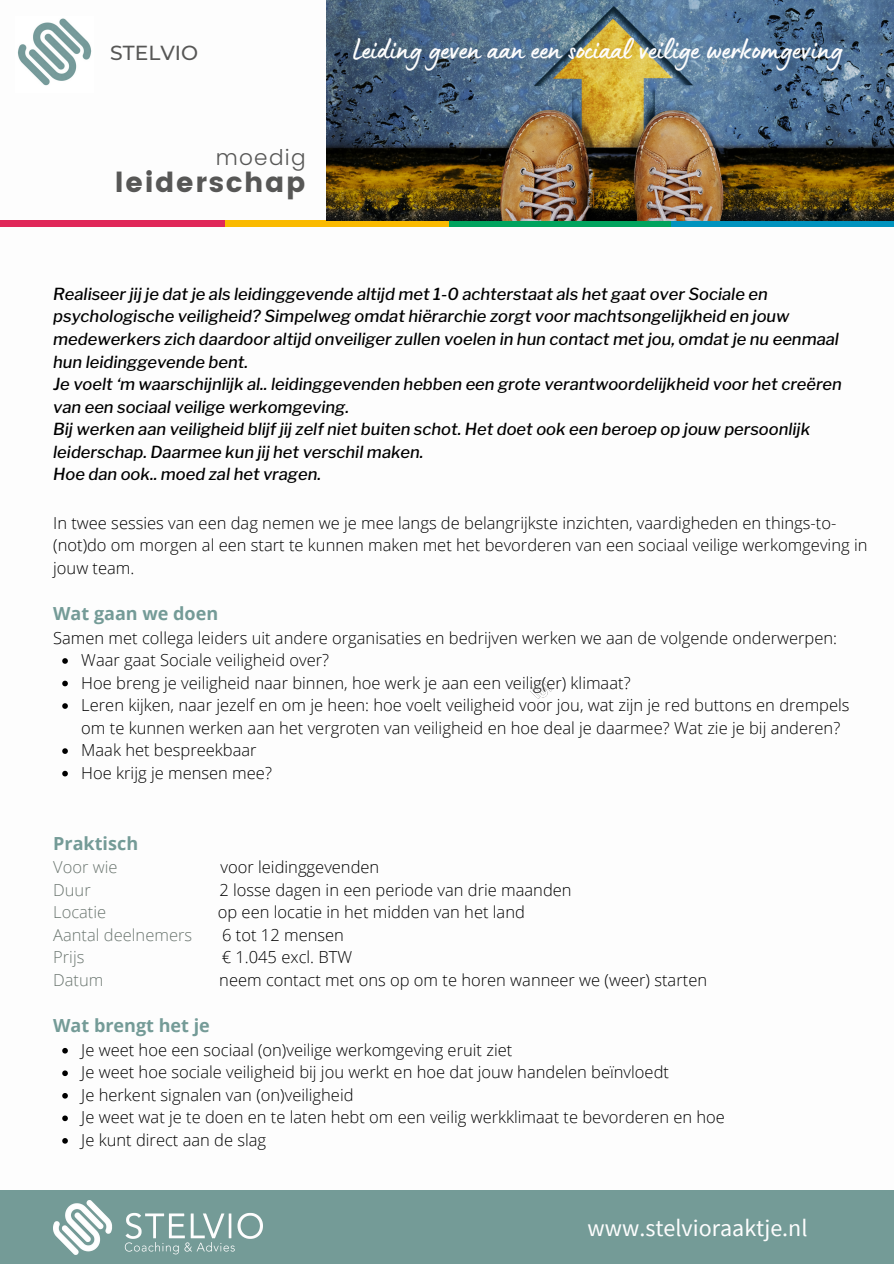
<style>
.page{position:relative;width:894px;height:1264px;background:#fff}
.page>*{position:absolute;margin:0;border:0;box-sizing:border-box;transform-origin:0 0}
.t1{font:31.35px "Lumios Marker";color:#fdfdfd}
.t2{font:27.6px "Poppins";letter-spacing:.06em;color:#575756}
.t3{font:24px "Source Sans Pro";color:#fdfdfd}
.t4{font:300 21.6px "Poppins";letter-spacing:.06em;color:#575756}
.t5{font:500 20.25px "Montserrat";color:#575756}
.t6{font:700 18px "Open Sans";color:#749b97}
.t7{font:300 16.5px/22.5px "Open Sans";color:#000}
.t8{font:italic 500 16.5px/22.5px "Libre Franklin";color:#000}
.t9{font:300 16.5px "Open Sans";color:#6b7670}
</style>
<div class="page">
<div style="left:670px;top:220px;width:223px;height:7px;background:#0093be"></div>
<div style="left:446px;top:220px;width:224px;height:7px;background:#00a35e"></div>
<div style="left:224px;top:220px;width:224px;height:7px;background:#faba00"></div>
<div style="left:0;top:220px;width:224px;height:7px;background:#e02859"></div>
<img style="left:530px;top:680px;width:21px;height:19px">
<img style="left:17px;top:18px;width:75px;height:68px">
<svg style="left:62px;top:658px;width:6px;height:5px"></svg>
<svg style="left:62px;top:680px;width:6px;height:6px"></svg>
<svg style="left:62px;top:703px;width:6px;height:6px"></svg>
<svg style="left:62px;top:748px;width:6px;height:6px"></svg>
<svg style="left:62px;top:770px;width:6px;height:6px"></svg>
<svg style="left:62px;top:1047px;width:6px;height:6px"></svg>
<svg style="left:62px;top:1070px;width:6px;height:6px"></svg>
<svg style="left:62px;top:1093px;width:6px;height:5px"></svg>
<svg style="left:62px;top:1115px;width:6px;height:6px"></svg>
<svg style="left:62px;top:1138px;width:6px;height:5px"></svg>
<div style="left:0;top:1189px;width:893px;height:74px;background:#749b97"></div>
<img style="left:53px;top:1200px;width:210px;height:54px">
<img style="left:326px;top:0;width:567px;height:220px">
<p class="t5" style="left:110px;top:40px;width:89px">STELVIO</p>
<p class="t4" style="left:216px;top:142px;width:92px">moedig</p>
<p class="t2" style="left:115px;top:166px;width:192px">leiderschap</p>
<p class="t1" style="left:352px;top:39px;width:491px">Leiding geven aan een sociaal veilige werkomgeving</p>
<p class="t8" style="left:53px;top:283px;width:787px">Realiseer jij je dat je als leidinggevende altijd met 1-0 achterstaat als het gaat over Sociale en psychologische veiligheid? Simpelweg omdat hiërarchie zorgt voor machtsongelijkheid en jouw medewerkers zich daardoor altijd onveiliger zullen voelen in hun contact met jou, omdat je nu eenmaal hun leidinggevende bent.</p>
<p class="t8" style="left:53px;top:373px;width:790px">Je voelt ‘m waarschijnlijk al.. leidinggevenden hebben een grote verantwoordelijkheid voor het creëren van een sociaal veilige werkomgeving.</p>
<p class="t8" style="left:53px;top:418px;width:758px">Bij werken aan veiligheid blijf jij zelf niet buiten schot. Het doet ook een beroep op jouw persoonlijk leiderschap. Daarmee kun jij het verschil maken.</p>
<p class="t8" style="left:53px;top:463px;width:269px">Hoe dan ook.. moed zal het vragen.</p>
<p class="t7" style="left:53px;top:511px;width:815px">In twee sessies van een dag nemen we je mee langs de belangrijkste inzichten, vaardigheden en things-to-(not)do om morgen al een start te kunnen maken met het bevorderen van een sociaal veilige werkomgeving in jouw team.</p>
<p class="t6" style="left:53px;top:600px;width:166px">Wat gaan we doen</p>
<p class="t7" style="left:53px;top:626px;width:785px">Samen met collega leiders uit andere organisaties en bedrijven werken we aan de volgende onderwerpen:</p>
<p class="t7" style="left:81px;top:648px;width:249px">Waar gaat Sociale veiligheid over?</p>
<p class="t7" style="left:81px;top:671px;width:550px">Hoe breng je veiligheid naar binnen, hoe werk je aan een veilig(er) klimaat?</p>
<p class="t7" style="left:81px;top:693px;width:769px">Leren kijken, naar jezelf en om je heen: hoe voelt veiligheid voor jou, wat zijn je red buttons en drempels om te kunnen werken aan het vergroten van veiligheid en hoe deal je daarmee? Wat zie je bij anderen?</p>
<p class="t7" style="left:81px;top:738px;width:177px">Maak het bespreekbaar</p>
<p class="t7" style="left:81px;top:761px;width:192px">Hoe krijg je mensen mee?</p>
<p class="t6" style="left:53px;top:830px;width:86px">Praktisch</p>
<p class="t9" style="left:53px;top:855px;width:66px">Voor wie</p>
<p class="t7" style="left:220px;top:855px;width:160px">voor leidinggevenden</p>
<p class="t9" style="left:53px;top:878px;width:39px">Duur</p>
<p class="t7" style="left:219px;top:878px;width:353px">2 losse dagen in een periode van drie maanden</p>
<p class="t9" style="left:53px;top:900px;width:55px">Locatie</p>
<p class="t7" style="left:218px;top:900px;width:308px">op een locatie in het midden van het land</p>
<p class="t9" style="left:53px;top:923px;width:140px">Aantal deelnemers</p>
<p class="t7" style="left:222px;top:923px;width:123px">6 tot 12 mensen</p>
<p class="t9" style="left:53px;top:945px;width:33px">Prijs</p>
<p class="t7" style="left:222px;top:945px;width:132px">€ 1.045 excl. BTW</p>
<p class="t9" style="left:53px;top:968px;width:52px">Datum</p>
<p class="t7" style="left:219px;top:968px;width:489px">neem contact met ons op om te horen wanneer we (weer) starten</p>
<p class="t6" style="left:53px;top:1012px;width:158px">Wat brengt het je</p>
<p class="t7" style="left:81px;top:1038px;width:432px">Je weet hoe een sociaal (on)veilige werkomgeving eruit ziet</p>
<p class="t7" style="left:81px;top:1060px;width:589px">Je weet hoe sociale veiligheid bij jou werkt en hoe dat jouw handelen beïnvloedt</p>
<p class="t7" style="left:81px;top:1083px;width:274px">Je herkent signalen van (on)veiligheid</p>
<p class="t7" style="left:81px;top:1105px;width:645px">Je weet wat je te doen en te laten hebt om een veilig werkklimaat te bevorderen en hoe</p>
<p class="t7" style="left:81px;top:1128px;width:186px">Je kunt direct aan de slag</p>
<p class="t3" style="left:587px;top:1211px;width:221px">www.stelvioraaktje.nl</p>
</div>
